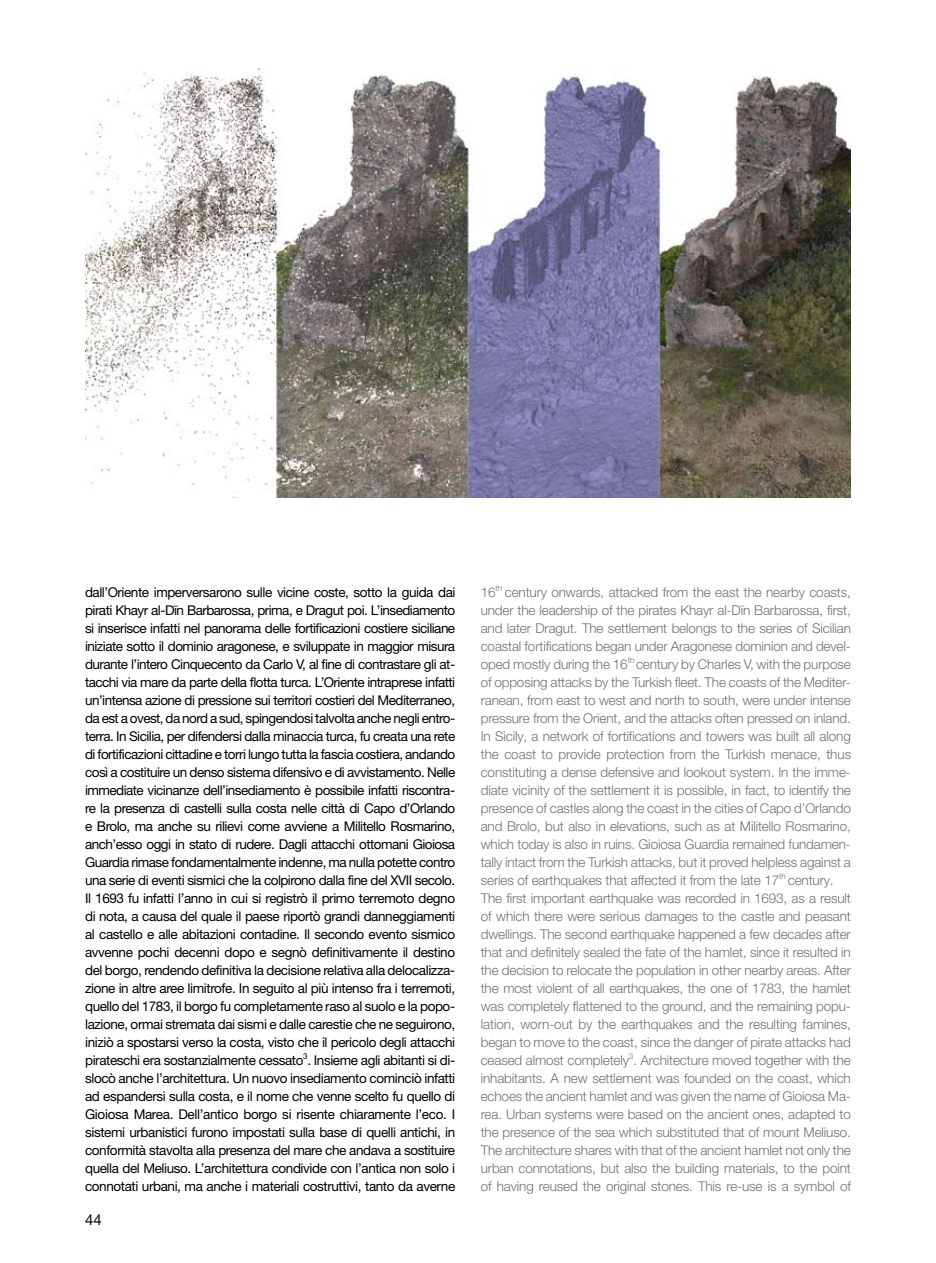
<style>
.page{position:relative;width:936px;height:1263px;background:#fff}
.page>*{position:absolute;margin:0;border:0;box-sizing:border-box;transform-origin:0 0}
.t1{font:15px "Helvetica Neue LT Pro";color:#000}
.t2{font:13.5px/18px "Helvetica Neue LT Pro";letter-spacing:-.03em;color:#000;text-align:justify}
.t3{font:300 13.5px/18px "Helvetica Neue LT Pro";letter-spacing:-.01em;color:#707173}
</style>
<div class="page">
<img style="left:85px;top:68px;width:765px;height:430px">
<p class="t2" style="left:85px;top:582px;width:372px">dall’Oriente imperversarono sulle vicine coste, sotto la guida dai pirati Khayr al-Dīn Barbarossa, prima, e Dragut poi. L’insediamento si inserisce infatti nel panorama delle fortificazioni costiere siciliane iniziate sotto il dominio aragonese, e sviluppate in maggior misura durante l’intero Cinquecento da Carlo V, al fine di contrastare gli at&shy;tacchi via mare da parte della flotta turca. L’Oriente intraprese infatti un’intensa azione di pressione sui territori costieri del Mediterraneo, da est a ovest, da nord a sud, spingendosi talvolta anche negli entro&shy;terra. In Sicilia, per difendersi dalla minaccia turca, fu creata una rete di fortificazioni cittadine e torri lungo tutta la fascia costiera, andando così a costituire un denso sistema difensivo e di avvistamento. Nelle immediate vicinanze dell’insediamento è possibile infatti riscontra&shy;re la presenza di castelli sulla costa nelle città di Capo d’Orlando e Brolo, ma anche su rilievi come avviene a Militello Rosmarino, anch’esso oggi in stato di rudere. Dagli attacchi ottomani Gioiosa Guardia rimase fondamentalmente indenne, ma nulla potette contro una serie di eventi sismici che la colpirono dalla fine del XVII secolo.<br>Il 1693 fu infatti l’anno in cui si registrò il primo terremoto degno di nota, a causa del quale il paese riportò grandi danneggiamenti al castello e alle abitazioni contadine. Il secondo evento sismico avvenne pochi decenni dopo e segnò definitivamente il destino del borgo, rendendo definitiva la decisione relativa alla delocalizza&shy;zione in altre aree limitrofe. In seguito al più intenso fra i terremoti, quello del 1783, il borgo fu completamente raso al suolo e la popo&shy;lazione, ormai stremata dai sismi e dalle carestie che ne seguirono, iniziò a spostarsi verso la costa, visto che il pericolo degli attacchi pirateschi era sostanzialmente cessato<sup>3</sup>. Insieme agli abitanti si di&shy;slocò anche l’architettura. Un nuovo insediamento cominciò infatti ad espandersi sulla costa, e il nome che venne scelto fu quello di Gioiosa Marea. Dell’antico borgo si risente chiaramente l’eco. I sistemi urbanistici furono impostati sulla base di quelli antichi, in conformità stavolta alla presenza del mare che andava a sostituire quella del Meliuso. L’architettura condivide con l’antica non solo i connotati urbani, ma anche i materiali costruttivi, tanto da averne</p>
<p class="t3" style="left:480px;top:582px;width:372px">16<sup>th</sup> century onwards, attacked from the east the nearby coasts, under the leadership of the pirates Khayr al-Dīn Barbarossa, first, and later Dragut. The settlement belongs to the series of Sicilian coastal fortifications began under Aragonese dominion and devel&shy;oped mostly during the 16<sup>th</sup> century by Charles V, with the purpose of opposing attacks by the Turkish fleet. The coasts of the Mediter&shy;ranean, from east to west and north to south, were under intense pressure from the Orient, and the attacks often pressed on inland.<br>In Sicily, a network of fortifications and towers was built all along the coast to provide protection from the Turkish menace, thus constituting a dense defensive and lookout system. In the imme&shy;diate vicinity of the settlement it is possible, in fact, to identify the presence of castles along the coast in the cities of Capo d’Orlando and Brolo, but also in elevations, such as at Militello Rosmarino, which today is also in ruins. Gioiosa Guardia remained fundamen&shy;tally intact from the Turkish attacks, but it proved helpless against a series of earthquakes that affected it from the late 17<sup>th</sup> century.<br>The first important earthquake was recorded in 1693, as a result of which there were serious damages to the castle and peasant dwellings. The second earthquake happened a few decades after that and definitely sealed the fate of the hamlet, since it resulted in the decision to relocate the population in other nearby areas. After the most violent of all earthquakes, the one of 1783, the hamlet was completely flattened to the ground, and the remaining popu&shy;lation, worn-out by the earthquakes and the resulting famines, began to move to the coast, since the danger of pirate attacks had ceased almost completely<sup>3</sup>. Architecture moved together with the inhabitants. A new settlement was founded on the coast, which echoes the ancient hamlet and was given the name of Gioiosa Ma&shy;rea. Urban systems were based on the ancient ones, adapted to the presence of the sea which substituted that of mount Meliuso.<br>The architecture shares with that of the ancient hamlet not only the urban connotations, but also the building materials, to the point of having reused the original stones. This re-use is a symbol of</p>
<p class="t1" style="left:85px;top:1210px;width:18px">44</p>
</div>
